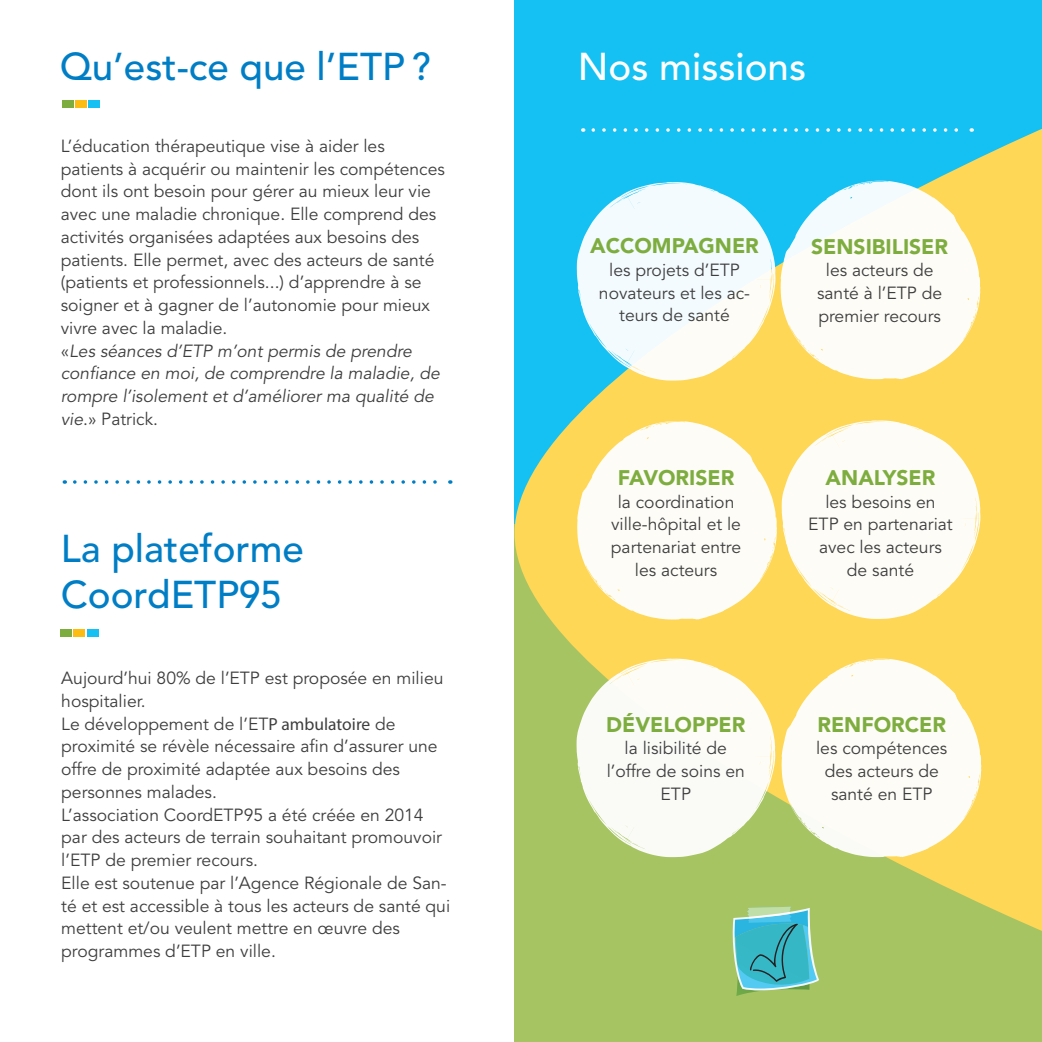
<style>
.page{position:relative;width:1042px;height:1042px;background:#fff}
.page>*{position:absolute;margin:0;border:0;box-sizing:border-box;transform-origin:0 0}
.t1{font:500 38.5px "Avenir";color:#007ec5}
.t2{font:500 38.5px "Avenir";color:#fff}
.t3{font:900 21px "Avenir";color:#7ead3f}
.Style_de_paragraphe{font:17.5px/22.8px "Avenir";color:#3e3e3f;text-align:center}
.Style_de_paragraphe-2{font:italic 17.5px/22.8px "Avenir";color:#3e3e3f}
.s1{font-style:normal}
.s2{font-family:"Myriad Pro"}
</style>
<div class="page">
<svg style="left:75px;top:480px;width:362px;height:4px"></svg>
<div style="left:87px;top:629px;width:12px;height:7px;background:#17c0f2"></div>
<div style="left:74px;top:629px;width:11px;height:7px;background:#fdbc12"></div>
<div style="left:61px;top:629px;width:11px;height:7px;background:#7ead3f"></div>
<div style="left:88px;top:100px;width:12px;height:8px;background:#17c0f2"></div>
<div style="left:75px;top:100px;width:11px;height:8px;background:#fdbc12"></div>
<div style="left:62px;top:100px;width:11px;height:8px;background:#7ead3f"></div>
<div style="left:514px;top:0;width:528px;height:1042px;background:#15c0f2"></div>
<div style="left:515px;top:524px;width:527px;height:518px;background:#a7c463"></div>
<svg style="left:514px;top:128px;width:528px;height:803px;fill:#fed756"></svg>
<svg style="left:576px;top:658px;width:199px;height:199px;background:#eff0d4"></svg>
<svg style="left:577px;top:181px;width:403px;height:199px;background:#e0f0e5"></svg>
<svg style="left:577px;top:420px;width:403px;height:199px;background:#fef3d1"></svg>
<svg style="left:781px;top:658px;width:200px;height:199px;background:#f9f3d3"></svg>
<svg style="left:731px;top:907px;width:88px;height:89px"></svg>
<p class="t1" style="left:60px;top:44px;width:372px">Qu’est-ce que l’ETP ?</p>
<p class="Style_de_paragraphe" style="left:61px;top:135px;width:325px">L’éducation thérapeutique vise à aider les</p>
<p class="Style_de_paragraphe" style="left:61px;top:158px;width:386px;text-align:left">patients à acquérir ou maintenir les compétences dont ils ont besoin pour gérer au mieux leur vie avec une maladie chronique. Elle comprend des activités organisées adaptées aux besoins des patients. Elle permet, avec des acteurs de santé (patients et professionnels...) d’apprendre à se soigner et à gagner de l’autonomie pour mieux vivre avec la maladie.</p>
<p class="Style_de_paragraphe-2" style="left:61px;top:340px;width:380px"><span class="s1">«</span>Les séances d’ETP m’ont permis de prendre confiance en moi, de comprendre la maladie, de rompre l’isolement et d’améliorer ma qualité de vie<span class="s1">.» Patrick.</span></p>
<p class="t1" style="left:61px;top:526px;width:245px">La plateforme</p>
<p class="t1" style="left:61px;top:572px;width:223px">CoordETP95</p>
<p class="Style_de_paragraphe" style="left:61px;top:667px;width:384px;text-align:left">Aujourd’hui 80% de l’ETP est proposée en milieu hospitalier.</p>
<p class="Style_de_paragraphe" style="left:61px;top:712px;width:336px">Le développement de l’ET<span class="s2">P ambulatoire</span> de</p>
<p class="Style_de_paragraphe" style="left:61px;top:735px;width:378px;text-align:left">proximité se révèle nécessaire afin d’assurer une offre de proximité adaptée aux besoins des</p>
<p class="Style_de_paragraphe" style="left:61px;top:781px;width:157px">personnes malades.</p>
<p class="Style_de_paragraphe" style="left:61px;top:803px;width:382px;text-align:left">L’association CoordETP95 a été créée en 2014 par des acteurs de terrain souhaitant promouvoir l’ETP de premier recours.</p>
<p class="Style_de_paragraphe" style="left:61px;top:872px;width:390px;text-align:left">Elle est soutenue par l’Agence Régionale de San&shy;té et est accessible à tous les acteurs de santé qui mettent et/ou veulent mettre en œuvre des</p>
<p class="Style_de_paragraphe" style="left:61px;top:940px;width:216px">programmes d’ETP en ville.</p>
<p class="t2" style="left:578px;top:44px;width:230px">Nos missions</p>
<p class="t3" style="left:590px;top:233px;width:170px">ACCOMPAGNER</p>
<p class="Style_de_paragraphe" style="left:609px;top:259px;width:132px">les projets d’ETP</p>
<p class="Style_de_paragraphe" style="left:599px;top:282px;width:153px">novateurs et les ac&shy;teurs de santé</p>
<p class="t3" style="left:811px;top:234px;width:138px">SENSIBILISER</p>
<p class="Style_de_paragraphe" style="left:817px;top:259px;width:127px">les acteurs de santé à l’ETP de premier recours</p>
<p class="t3" style="left:618px;top:465px;width:118px">FAVORISER</p>
<p class="Style_de_paragraphe" style="left:611px;top:491px;width:132px">la coordination ville-hôpital et le partenariat entre les acteurs</p>
<p class="t3" style="left:606px;top:711px;width:141px">DÉVELOPPER</p>
<p class="Style_de_paragraphe" style="left:607px;top:737px;width:140px">la lisibilité de l’offre de soins en<br>ETP</p>
<p class="t3" style="left:825px;top:465px;width:111px">ANALYSER</p>
<p class="Style_de_paragraphe" style="left:808px;top:491px;width:146px">les besoins en<br>ETP en partenariat avec les acteurs de santé</p>
<p class="t3" style="left:817px;top:711px;width:130px">RENFORCER</p>
<p class="Style_de_paragraphe" style="left:816px;top:737px;width:133px">les compétences des acteurs de santé en ETP</p>
</div>
